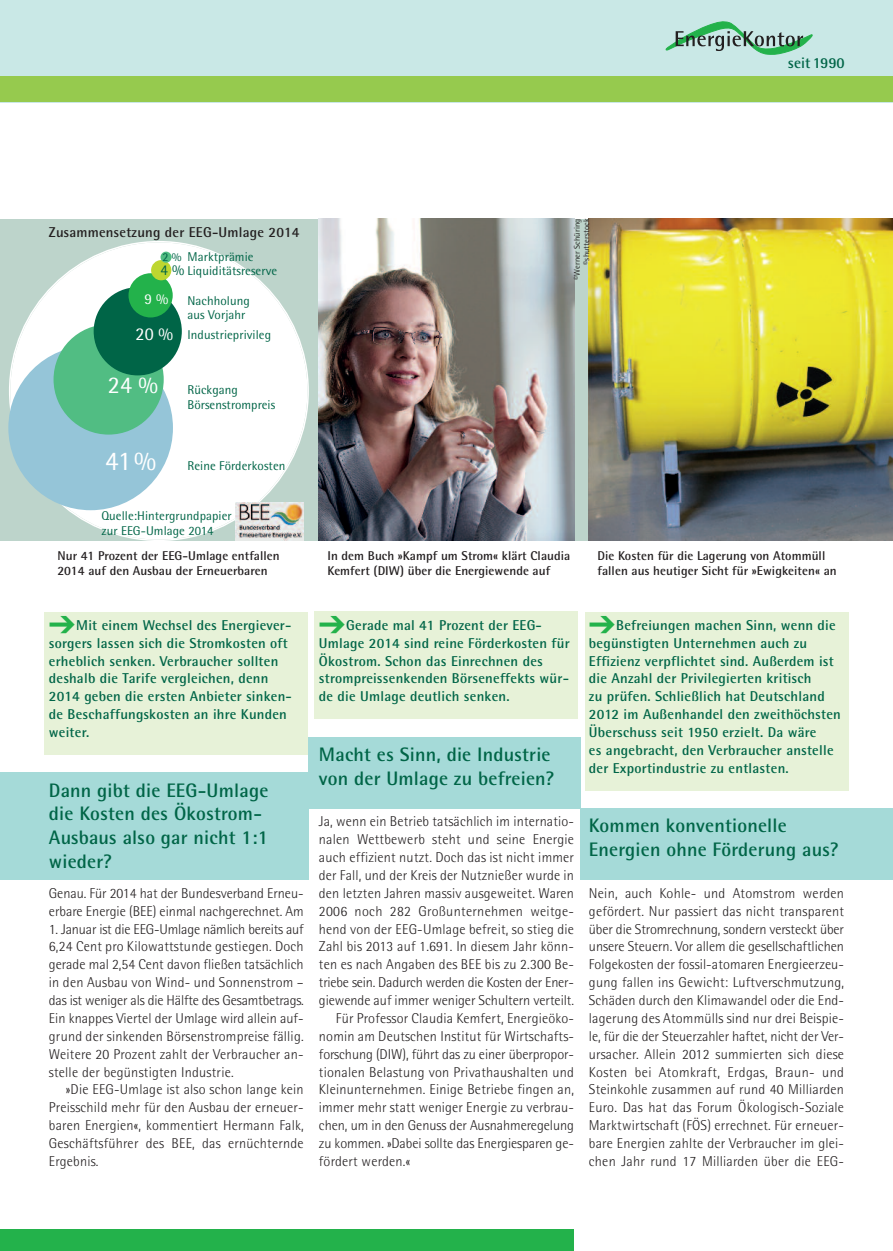
<style>
.page{position:relative;width:893px;height:1251px;background:#fff}
.page>*{position:absolute;margin:0;border:0;box-sizing:border-box;transform-origin:0 0}
.t1{font:27px "Agfa Rotis Semisans";color:#fff}
.t2{font:24px "Agfa Rotis Semisans";color:#fff}
.t3{font:700 19.5px/23.9px "Agfa Rotis Semisans";letter-spacing:.01em;color:#006547}
.t4{font:18px "Agfa Rotis Semisans";color:#fff}
.t5{font:700 15.15px "Agfa Rotis Semisans";color:#006547}
.t6{font:15px "Agfa Rotis Semisans";color:#fff}
.t7{font:15px "Agfa Rotis Semisans";color:#006547}
.t8{font:300 14.25px/17.9px "Agfa Rotis Semisans";letter-spacing:.015em;color:#231f20;text-align:justify}
.t9{font:700 14.25px/17.9px "Agfa Rotis Semisans";letter-spacing:.015em;color:#006547}
.t10{font:300 14.25px/17.9px "Agfa Rotis Semisans";letter-spacing:-.005em;color:#231f20}
.t11{font:300 14.25px "Agfa Rotis Semisans";letter-spacing:-.015em;color:#231f20}
.t12{font:700 14.25px "Agfa Rotis Semisans";letter-spacing:.015em;color:#231f20}
.t13{font:700 12.75px/14.2px "Agfa Rotis Semisans";letter-spacing:.005em;color:#231f20}
.t14{font:12.75px/14.2px "Agfa Rotis Semisans";letter-spacing:.005em;color:#006547}
.t15{font:12px "Agfa Rotis Semisans";color:#006547}
.t16{font:8.25px/9.1px "Agfa Rotis Semisans";letter-spacing:.015em;color:#231f20;text-align:right}
.s1{color:#23b24b}
</style>
<div class="page">
<div style="left:0;top:219px;width:893px;height:321px;background:#bdd4cb"></div>
<div style="left:308px;top:737px;width:272px;height:71px;background:#a5dad8"></div>
<div style="left:580px;top:808px;width:313px;height:71px;background:#a5dad8"></div>
<hr style="left:0;top:737px;width:1px;height:107px;background:#a5dad8">
<div style="left:0;top:771px;width:308px;height:108px;background:#a5dad8"></div>
<div style="left:45px;top:611px;width:263px;height:143px;background:#e7f2d8"></div>
<div style="left:315px;top:611px;width:263px;height:108px;background:#e7f2d8"></div>
<div style="left:585px;top:611px;width:263px;height:179px;background:#e7f2d8"></div>
<div style="left:0;top:0;width:893px;height:102px;background:#c9e8e6"></div>
<div style="left:0;top:77px;width:893px;height:25px;background:#96ca4e"></div>
<svg style="left:665px;top:22px;width:147px;height:33px"></svg>
<div style="left:0;top:1229px;width:574px;height:21px;background:#23b24b"></div>
<img style="left:319px;top:219px;width:255px;height:321px">
<img style="left:589px;top:219px;width:304px;height:321px">
<svg style="left:9px;top:241px;width:300px;height:300px"></svg>
<div style="left:8px;top:345px;width:165px;height:165px;background:#95c5d8;border-radius:50%"></div>
<div style="left:54px;top:324px;width:110px;height:110px;background:#51bd83;border-radius:50%"></div>
<div style="left:94px;top:287px;width:88px;height:88px;background:#006547;border-radius:50%"></div>
<div style="left:129px;top:273px;width:44px;height:44px;background:#23b24b;border-radius:50%"></div>
<div style="left:151px;top:260px;width:20px;height:20px;background:#bed630;border-radius:50%"></div>
<div style="left:161px;top:251px;width:11px;height:11px;background:#51bd83;border-radius:50%"></div>
<img style="left:235px;top:502px;width:68px;height:38px">
<p class="t12" style="left:49px;top:227px;width:252px">Zusammensetzung der EEG-Umlage 2014</p>
<p class="t14" style="left:188px;top:251px;width:68px">Marktprämie</p>
<p class="t15" style="left:163px;top:252px;width:21px">2 %</p>
<p class="t7" style="left:161px;top:265px;width:25px">4 %</p>
<p class="t14" style="left:188px;top:265px;width:91px">Liquiditätsreserve</p>
<p class="t6" style="left:145px;top:293px;width:25px">9 %</p>
<p class="t4" style="left:136px;top:327px;width:39px">20 %</p>
<h2 class="t2" style="left:108px;top:376px;width:52px">24 %</h2>
<p class="t14" style="left:188px;top:294px;width:64px">Nachholung aus Vorjahr</p>
<p class="t14" style="left:188px;top:328px;width:85px">Industrieprivileg</p>
<p class="t14" style="left:188px;top:384px;width:89px">Rückgang<br>Börsenstrompreis</p>
<h1 class="t1" style="left:105px;top:451px;width:53px">41%</h1>
<p class="t14" style="left:188px;top:459px;width:99px">Reine Förderkosten</p>
<p class="t14" style="left:101px;top:510px;width:132px">Quelle:Hintergrundpapier zur EEG-Umlage 2014</p>
<p class="t16" style="left:573px;top:280px;width:63px;rotate:-90deg">©Werner Schüring ©shutterstock</p>
<p class="t5" style="left:788px;top:58px;width:58px">seit 1990</p>
<p class="t13" style="left:57px;top:550px;width:224px">Nur 41 Prozent der EEG-Umlage entfallen<br>2014 auf den Ausbau der Erneuerbaren</p>
<p class="t13" style="left:327px;top:550px;width:244px">In dem Buch »Kampf um Strom« klärt Claudia<br>Kemfert (DIW) über die Energiewende auf</p>
<p class="t13" style="left:597px;top:550px;width:241px">Die Kosten für die Lagerung von Atommüll fallen aus heutiger Sicht für »Ewigkeiten« an</p>
<p class="t9" style="left:49px;top:617px;width:245px"><span class="s1">➔</span>Mit einem Wechsel des Energiever&shy;sorgers lassen sich die Stromkosten oft erheblich senken. Verbraucher sollten deshalb die Tarife vergleichen, denn 2014 geben die ersten Anbieter sinken&shy;de Beschaffungskosten an ihre Kunden weiter.</p>
<h3 class="t3" style="left:49px;top:779px;width:221px">Dann gibt die EEG-Umlage die Kosten des Ökostrom-<br>Ausbaus also gar nicht 1:1 wieder?</h3>
<p class="t10" style="left:49px;top:885px;width:256px">Genau. Für 2014 hat der Bundesverband Erneu&shy;erbare Energie (BEE) einmal nachgerechnet. Am</p>
<p class="t8" style="left:49px;top:921px;width:256px">1. Januar ist die EEG-Umlage nämlich bereits auf 6,24 Cent pro Kilowattstunde gestiegen. Doch gerade mal 2,54 Cent davon fließen tatsächlich in den Ausbau von Wind- und Sonnenstrom – das ist weniger als die Hälfte des Gesamtbetrags.<br>Ein knappes Viertel der Umlage wird allein auf&shy;grund der sinkenden Börsenstrompreise fällig.<br>Weitere 20 Prozent zahlt der Verbraucher an&shy;stelle der begünstigten Industrie.</p>
<p class="t8" style="left:49px;top:1081px;width:256px;text-indent:17px">»Die EEG-Umlage ist also schon lange kein Preisschild mehr für den Ausbau der erneuer&shy;baren Energien«, kommentiert Hermann Falk, Geschäftsführer des BEE, das ernüchternde Ergebnis.</p>
<p class="t9" style="left:319px;top:617px;width:252px"><span class="s1">➔</span>Gerade mal 41 Prozent der EEG-Umlage 2014 sind reine Förderkosten für Ökostrom. Schon das Einrechnen des strompreissenkenden Börseneffekts wür&shy;de die Umlage deutlich senken.</p>
<h3 class="t3" style="left:319px;top:744px;width:237px">Macht es Sinn, die Industrie von der Umlage zu befreien?</h3>
<p class="t8" style="left:319px;top:813px;width:257px">Ja, wenn ein Betrieb tatsächlich im internatio-</p>
<p class="t8" style="left:319px;top:831px;width:257px">nalen Wettbewerb steht und seine Energie</p>
<p class="t8" style="left:319px;top:849px;width:257px">auch effizient nutzt. Doch das ist nicht immer</p>
<p class="t8" style="left:319px;top:867px;width:257px">der Fall, und der Kreis der Nutznießer wurde in</p>
<p class="t8" style="left:319px;top:885px;width:257px">den letzten Jahren massiv ausgeweitet. Waren</p>
<p class="t8" style="left:319px;top:903px;width:257px">2006 noch 282 Großunternehmen weitge-</p>
<p class="t8" style="left:319px;top:921px;width:257px">hend von der EEG-Umlage befreit, so stieg die</p>
<p class="t8" style="left:319px;top:938px;width:257px">Zahl bis 2013 auf 1.691. In diesem Jahr könn-</p>
<p class="t8" style="left:319px;top:956px;width:257px">ten es nach Angaben des BEE bis zu 2.300 Be-</p>
<p class="t11" style="left:319px;top:977px;width:257px">triebe sein. Dadurch werden die Kosten der Ener-</p>
<p class="t10" style="left:319px;top:992px;width:257px">giewende auf immer weniger Schultern verteilt.</p>
<p class="t8" style="left:336px;top:1010px;width:240px">Für Professor Claudia Kemfert, Energieöko-</p>
<p class="t8" style="left:319px;top:1028px;width:257px">nomin am Deutschen Institut für Wirtschafts-</p>
<p class="t10" style="left:319px;top:1046px;width:257px">forschung (DIW), führt das zu einer überpropor-</p>
<p class="t8" style="left:319px;top:1063px;width:257px">tionalen Belastung von Privathaushalten und</p>
<p class="t8" style="left:319px;top:1081px;width:257px">Kleinunternehmen. Einige Betriebe fingen an,</p>
<p class="t8" style="left:319px;top:1099px;width:257px">immer mehr statt weniger Energie zu verbrau-</p>
<p class="t10" style="left:319px;top:1117px;width:257px">chen, um in den Genuss der Ausnahmeregelung</p>
<p class="t10" style="left:319px;top:1135px;width:257px">zu kommen. »Dabei sollte das Energiesparen ge-</p>
<p class="t8" style="left:319px;top:1153px;width:93px">fördert werden.«</p>
<p class="t9" style="left:589px;top:617px;width:253px"><span class="s1">➔</span>Befreiungen machen Sinn, wenn die begünstigten Unternehmen auch zu Effizienz verpflichtet sind. Außerdem ist die Anzahl der Privilegierten kritisch<br>zu prüfen. Schließlich hat Deutschland 2012 im Außenhandel den zweithöchsten Überschuss seit 1950 erzielt. Da wäre<br>es angebracht, den Verbraucher anstelle der Exportindustrie zu entlasten.</p>
<h3 class="t3" style="left:589px;top:815px;width:251px">Kommen konventionelle<br>Energien ohne Förderung aus?</h3>
<p class="t8" style="left:589px;top:885px;width:257px">Nein, auch Kohle- und Atomstrom werden gefördert. Nur passiert das nicht transparent über die Stromrechnung, sondern versteckt über unsere Steuern. Vor allem die gesellschaftlichen Folgekosten der fossil-atomaren Energieerzeu&shy;gung fallen ins Gewicht: Luftverschmutzung, Schäden durch den Klimawandel oder die End&shy;lagerung des Atommülls sind nur drei Beispie&shy;le, für die der Steuerzahler haftet, nicht der Ver&shy;ursacher. Allein 2012 summierten sich diese Kosten bei Atomkraft, Erdgas, Braun- und Steinkohle zusammen auf rund 40 Milliarden Euro. Das hat das Forum Ökologisch-Soziale Marktwirtschaft (FÖS) errechnet. Für erneuer&shy;bare Energien zahlte der Verbraucher im glei&shy;chen Jahr rund 17 Milliarden über die EEG-</p>
</div>
